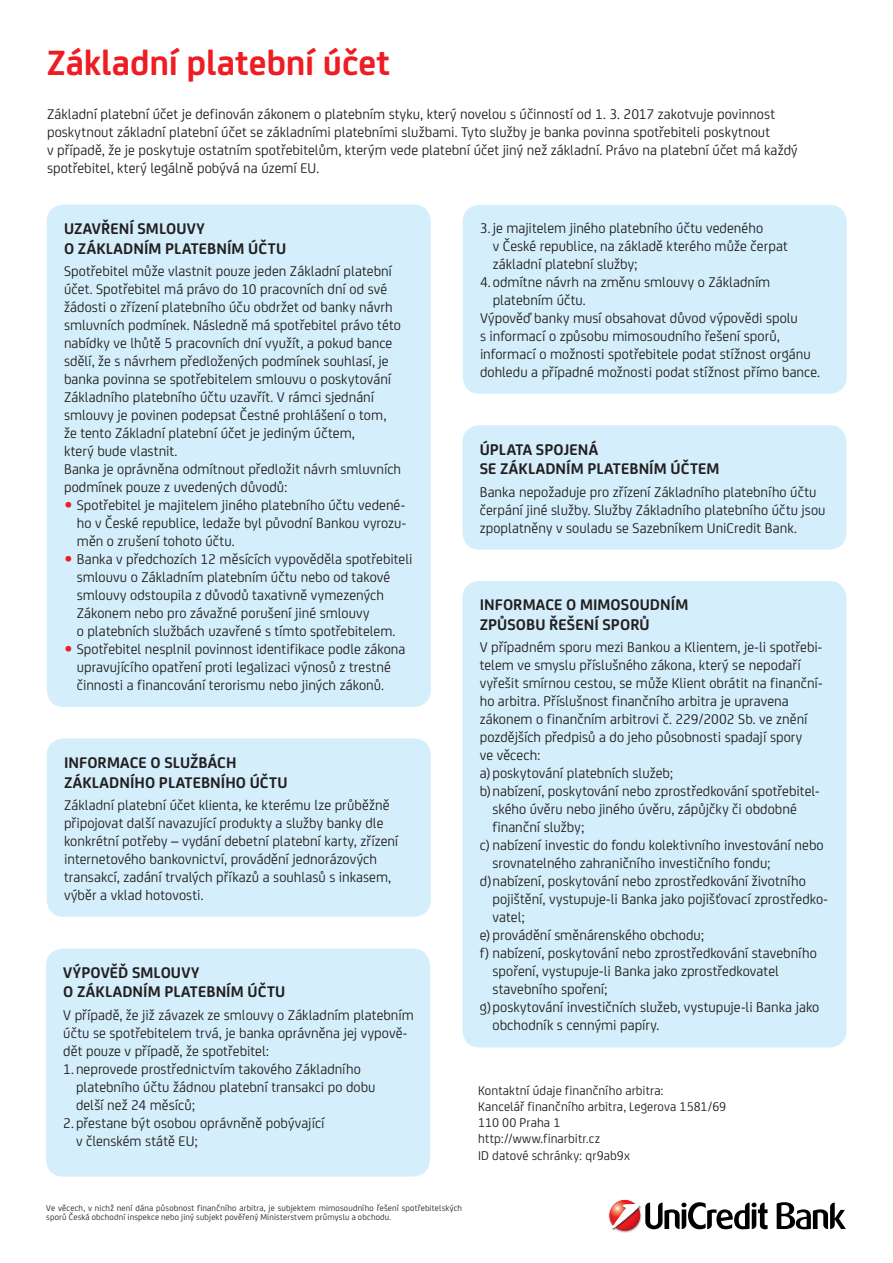
<style>
.page{position:relative;width:893px;height:1263px;background:#fff}
.page>*{position:absolute;margin:0;border:0;box-sizing:border-box;transform-origin:0 0}
.t1{font:700 37.5px "Uni Credit";letter-spacing:-.005em;color:#ee1d23}
.t2{font:700 16.5px/19.8px "Uni Credit";letter-spacing:.005em;color:#231f20}
.t3{font:15px/18px "Uni Credit";letter-spacing:.005em;color:#231f20}
.t4{font:13.5px/16.2px "Uni Credit";letter-spacing:.01em;color:#231f20}
.t5{font:9px/9px "Uni Credit";letter-spacing:.02em;color:#231f20}
.s1{font-size:24px;color:#ee1d23}
</style>
<div class="page">
<div style="left:47px;top:205px;width:384px;height:502px;background:#d4effb;border-radius:17px"></div>
<div style="left:46px;top:948px;width:384px;height:228px;background:#d4effb;border-radius:17px"></div>
<div style="left:463px;top:205px;width:384px;height:189px;background:#d4effb;border-radius:17px"></div>
<div style="left:47px;top:738px;width:384px;height:179px;background:#d4effb;border-radius:17px"></div>
<div style="left:462px;top:425px;width:384px;height:125px;background:#d4effb;border-radius:17px"></div>
<div style="left:462px;top:581px;width:384px;height:466px;background:#d4effb;border-radius:17px"></div>
<svg style="left:777px;top:1202px;width:69px;height:27px"></svg>
<svg style="left:645px;top:1202px;width:123px;height:27px"></svg>
<img style="left:608px;top:1199px;width:34px;height:34px">
<svg style="left:610px;top:1200px;width:30px;height:30px"></svg>
<img style="left:612px;top:1204px;width:29px;height:27px">
<svg style="left:612px;top:1204px;width:27px;height:25px"></svg>
<h1 class="t1" style="left:47px;top:34px;width:345px">Základní platební účet</h1>
<p class="t3" style="left:47px;top:104px;width:752px">Základní platební účet je definován zákonem o platebním styku, který novelou s účinností od 1. 3. 2017 zakotvuje povinnost poskytnout základní platební účet se základními platebními službami. Tyto služby je banka povinna spotřebiteli poskytnout<br>v případě, že je poskytuje ostatním spotřebitelům, kterým vede platební účet jiný než základní. Právo na platební účet má každý spotřebitel, který legálně pobývá na území EU.</p>
<p class="t2" style="left:64px;top:217px;width:224px">UZAVŘENÍ SMLOUVY<br>O ZÁKLADNÍM PLATEBNÍM ÚČTU</p>
<p class="t3" style="left:64px;top:261px;width:339px">Spotřebitel může vlastnit pouze jeden Základní platební účet. Spotřebitel má právo do 10 pracovních dní od své žádosti o zřízení platebního úču obdržet od banky návrh smluvních podmínek. Následně má spotřebitel právo této nabídky ve lhůtě 5 pracovních dní využít, a pokud bance sdělí, že s návrhem předložených podmínek souhlasí, je banka povinna se spotřebitelem smlouvu o poskytování Základního platebního účtu uzavřít. V rámci sjednání smlouvy je povinen podepsat Čestné prohlášení o tom, že tento Základní platební účet je jediným účtem,<br>který bude vlastnit.<br>Banka je oprávněna odmítnout předložit návrh smluvních podmínek pouze z uvedených důvodů:</p>
<p class="t3" style="left:77px;top:495px;width:331px;text-align:justify;text-indent:-13px"><span class="s1">•</span> Spotřebitel je majitelem jiného platebního účtu vedené&shy;ho v České republice, ledaže byl původní Bankou vyrozu&shy;měn o zrušení tohoto účtu.</p>
<p class="t3" style="left:77px;top:549px;width:337px;text-indent:-13px"><span class="s1">•</span> Banka v předchozích 12 měsících vypověděla spotřebiteli smlouvu o Základním platebním účtu nebo od takové smlouvy odstoupila z důvodů taxativně vymezených Zákonem nebo pro závažné porušení jiné smlouvy<br>o platebních službách uzavřené s tímto spotřebitelem.</p>
<p class="t3" style="left:64px;top:639px;width:343px;text-align:center"><span class="s1">•</span> Spotřebitel nesplnil povinnost identifikace podle zákona upravujícího opatření proti legalizaci výnosů z trestné činnosti a financování terorismu nebo jiných zákonů.</p>
<p class="t2" style="left:64px;top:751px;width:225px">INFORMACE O SLUŽBÁCH<br>ZÁKLADNÍHO PLATEBNÍHO ÚČTU</p>
<p class="t3" style="left:64px;top:795px;width:336px">Základní platební účet klienta, ke kterému lze průběžně připojovat další navazující produkty a služby banky dle konkrétní potřeby – vydání debetní platební karty, zřízení internetového bankovnictví, provádění jednorázových transakcí, zadání trvalých příkazů a souhlasů s inkasem, výběr a vklad hotovosti.</p>
<p class="t2" style="left:63px;top:961px;width:224px">VÝPOVĚĎ SMLOUVY<br>O ZÁKLADNÍM PLATEBNÍM ÚČTU</p>
<p class="t3" style="left:63px;top:1005px;width:352px">V případě, že již závazek ze smlouvy o Základním platebním účtu se spotřebitelem trvá, je banka oprávněna jej vypově&shy;dět pouze v případě, že spotřebitel:</p>
<p class="t3" style="left:76px;top:1059px;width:301px;text-indent:-13px">1. neprovede prostřednictvím takového Základního platebního účtu žádnou platební transakci po dobu delší než 24 měsíců;</p>
<p class="t3" style="left:76px;top:1113px;width:250px;text-indent:-13px">2. přestane být osobou oprávněně pobývající v členském státě EU;</p>
<p class="t5" style="left:46px;top:1203px;width:417px">Ve věcech, v nichž není dána působnost finančního arbitra, je subjektem mimosoudního řešení spotřebitelských sporů Česká obchodní inspekce nebo jiný subjekt pověřený Ministerstvem průmyslu a obchodu.</p>
<p class="t3" style="left:493px;top:218px;width:297px;text-indent:-13px">3. je majitelem jiného platebního účtu vedeného<br>v České republice, na základě kterého může čerpat základní platební služby;</p>
<p class="t3" style="left:480px;top:272px;width:292px">4. odmítne návrh na změnu smlouvy o Základním</p>
<p class="t3" style="left:493px;top:290px;width:95px">platebním účtu.</p>
<p class="t3" style="left:480px;top:308px;width:319px">Výpověď banky musí obsahovat důvod výpovědi spolu</p>
<p class="t3" style="left:480px;top:326px;width:301px">s informací o způsobu mimosoudního řešení sporů,</p>
<p class="t3" style="left:480px;top:344px;width:332px">informací o možnosti spotřebitele podat stížnost orgánu</p>
<p class="t3" style="left:480px;top:362px;width:342px">dohledu a případné možnosti podat stížnost přímo bance.</p>
<p class="t2" style="left:480px;top:438px;width:241px">ÚPLATA SPOJENÁ<br>SE ZÁKLADNÍM PLATEBNÍM ÚČTEM</p>
<p class="t3" style="left:480px;top:482px;width:347px">Banka nepožaduje pro zřízení Základního platebního účtu čerpání jiné služby. Služby Základního platebního účtu jsou zpoplatněny v souladu se Sazebníkem UniCredit Bank.</p>
<p class="t2" style="left:480px;top:594px;width:210px">INFORMACE O MIMOSOUDNÍM<br>ZPŮSOBU ŘEŠENÍ SPORŮ</p>
<p class="t3" style="left:480px;top:638px;width:344px">V případném sporu mezi Bankou a Klientem, je-li spotřebi-</p>
<p class="t3" style="left:480px;top:656px;width:323px">telem ve smyslu příslušného zákona, který se nepodaří</p>
<p class="t3" style="left:480px;top:674px;width:344px">vyřešit smírnou cestou, se může Klient obrátit na finanční-</p>
<p class="t3" style="left:480px;top:692px;width:311px">ho arbitra. Příslušnost finančního arbitra je upravena</p>
<p class="t3" style="left:480px;top:710px;width:329px">zákonem o finančním arbitrovi č. 229/2002 Sb. ve znění</p>
<p class="t3" style="left:480px;top:728px;width:324px">pozdějších předpisů a do jeho působnosti spadají spory</p>
<p class="t3" style="left:480px;top:746px;width:62px">ve věcech:</p>
<p class="t3" style="left:480px;top:764px;width:195px">a)poskytování platebních služeb;</p>
<p class="t3" style="left:480px;top:782px;width:341px">b)nabízení, poskytování nebo zprostředkování spotřebitel-</p>
<p class="t3" style="left:492px;top:800px;width:306px">ského úvěru nebo jiného úvěru, zápůjčky či obdobné</p>
<p class="t3" style="left:492px;top:818px;width:93px">finanční služby;</p>
<p class="t3" style="left:480px;top:836px;width:345px">c) nabízení investic do fondu kolektivního investování nebo</p>
<p class="t3" style="left:492px;top:854px;width:280px">srovnatelného zahraničního investičního fondu;</p>
<p class="t3" style="left:480px;top:872px;width:328px">d)nabízení, poskytování nebo zprostředkování životního</p>
<p class="t3" style="left:492px;top:890px;width:337px">pojištění, vystupuje-li Banka jako pojišťovací zprostředko-</p>
<p class="t3" style="left:492px;top:908px;width:34px">vatel;</p>
<p class="t3" style="left:480px;top:926px;width:226px">e) provádění směnárenského obchodu;</p>
<p class="t3" style="left:480px;top:944px;width:339px">f) nabízení, poskytování nebo zprostředkování stavebního</p>
<p class="t3" style="left:492px;top:962px;width:288px">spoření, vystupuje-li Banka jako zprostředkovatel</p>
<p class="t3" style="left:492px;top:980px;width:117px">stavebního spoření;</p>
<p class="t3" style="left:480px;top:998px;width:341px">g)poskytování investičních služeb, vystupuje-li Banka jako</p>
<p class="t3" style="left:492px;top:1016px;width:168px">obchodník s cennými papíry.</p>
<p class="t4" style="left:478px;top:1081px;width:250px">Kontaktní údaje finančního arbitra:<br>Kancelář finančního arbitra, Legerova 1581/69<br>110 00 Praha 1<br>http://www.finarbitr.cz<br>ID datové schránky: qr9ab9x</p>
</div>
